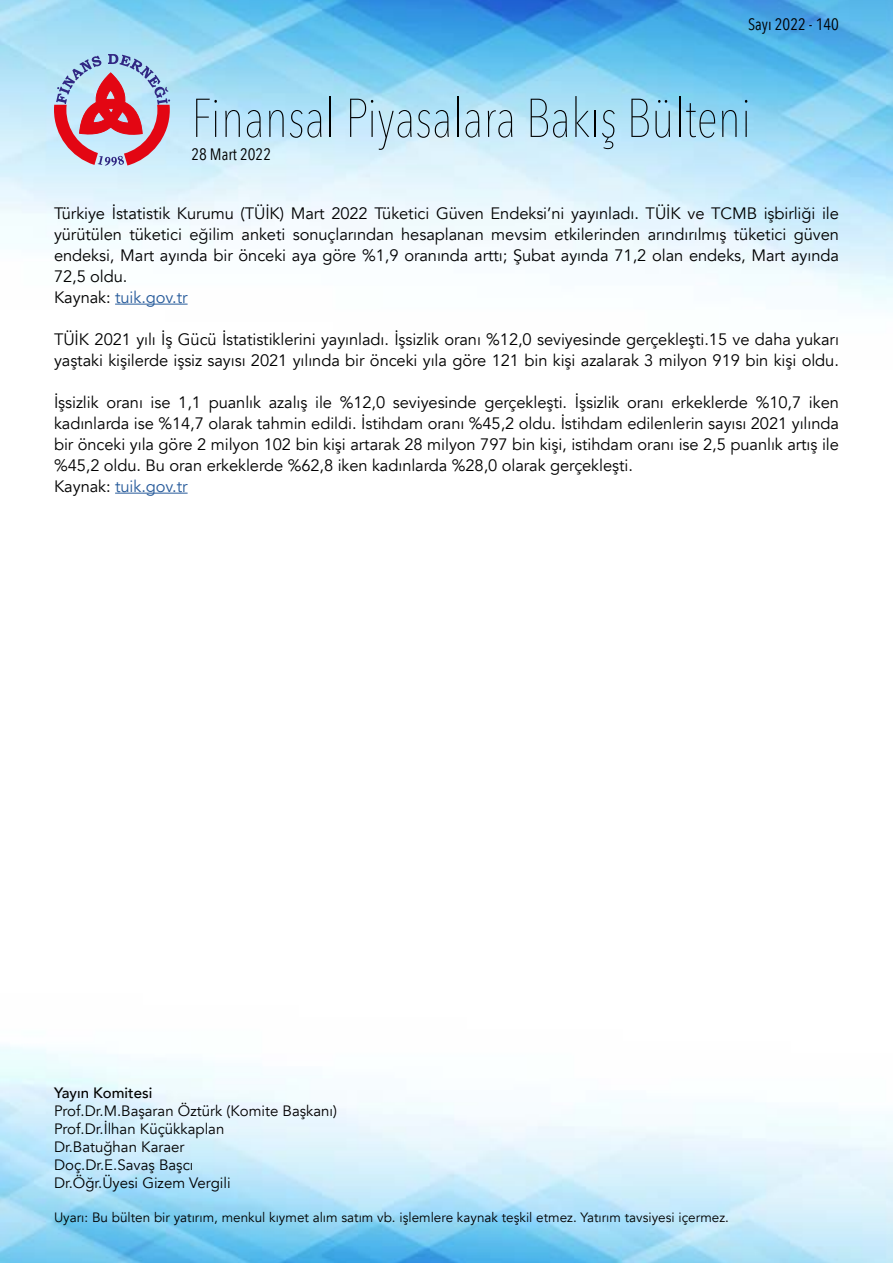
<style>
.page{position:relative;width:893px;height:1263px;background:#fff}
.page>*{position:absolute;margin:0;border:0;box-sizing:border-box;transform-origin:0 0}
.t1{font:200 54px "Avenir Next Condensed";color:#000}
.t2{font:16.5px/21px "Avenir";letter-spacing:-.005em;color:#000}
.t3{font:16.5px "Avenir Next Condensed";color:#000}
.t4{font:15px/18px "Avenir";color:#000}
.t5{font:500 15px "Avenir";color:#000}
.t6{font:13.5px "Avenir";color:#000}
.s1{color:#275b9b}
</style>
<div class="page">
<img style="left:0;top:0;width:893px;height:1263px">
<svg style="left:54px;top:54px;width:116px;height:112px;background:#c198ac"></svg>
<hr style="left:115px;top:304px;width:73px;height:1px;background:#275b9b">
<hr style="left:115px;top:493px;width:73px;height:1px;background:#275b9b">
<p class="t3" style="left:748px;top:10px;width:92px">Sayı 2022 - 140</p>
<h1 class="t1" style="left:191px;top:86px;width:561px">Finansal Piyasalara Bakış Bülteni</h1>
<p class="t3" style="left:191px;top:140px;width:81px">28 Mart 2022</p>
<p class="t2" style="left:54px;top:203px;width:786px">Türkiye İstatistik Kurumu (TÜİK) Mart 2022 Tüketici Güven Endeksi’ni yayınladı. TÜİK ve TCMB işbirliği ile yürütülen tüketici eğilim anketi sonuçlarından hesaplanan mevsim etkilerinden arındırılmış tüketici güven endeksi, Mart ayında bir önceki aya göre %1,9 oranında arttı; Şubat ayında 71,2 olan endeks, Mart ayında 72,5 oldu.<br>Kaynak: <span class="s1">tuik.gov.tr</span></p>
<p class="t2" style="left:54px;top:329px;width:786px">TÜİK 2021 yılı İş Gücü İstatistiklerini yayınladı. İşsizlik oranı %12,0 seviyesinde gerçekleşti.15 ve daha yukarı yaştaki kişilerde işsiz sayısı 2021 yılında bir önceki yıla göre 121 bin kişi azalarak 3 milyon 919 bin kişi oldu.</p>
<p class="t2" style="left:54px;top:392px;width:786px">İşsizlik oranı ise 1,1 puanlık azalış ile %12,0 seviyesinde gerçekleşti. İşsizlik oranı erkeklerde %10,7 iken kadınlarda ise %14,7 olarak tahmin edildi. İstihdam oranı %45,2 oldu. İstihdam edilenlerin sayısı 2021 yılında bir önceki yıla göre 2 milyon 102 bin kişi artarak 28 milyon 797 bin kişi, istihdam oranı ise 2,5 puanlık artış ile %45,2 oldu. Bu oran erkeklerde %62,8 iken kadınlarda %28,0 olarak gerçekleşti.<br>Kaynak: <span class="s1">tuik.gov.tr</span></p>
<p class="t5" style="left:54px;top:1080px;width:100px">Yayın Komitesi</p>
<p class="t4" style="left:54px;top:1102px;width:285px">Prof.Dr.M.Başaran Öztürk (Komite Başkanı)<br>Prof.Dr.İlhan Küçükkaplan<br>Dr.Batuğhan Karaer<br>Doç.Dr.E.Savaş Başcı<br>Dr.Öğr.Üyesi Gizem Vergili</p>
<p class="t6" style="left:54px;top:1210px;width:676px">Uyarı: Bu bülten bir yatırım, menkul kıymet alım satım vb. işlemlere kaynak teşkil etmez. Yatırım tavsiyesi içermez.</p>
</div>
